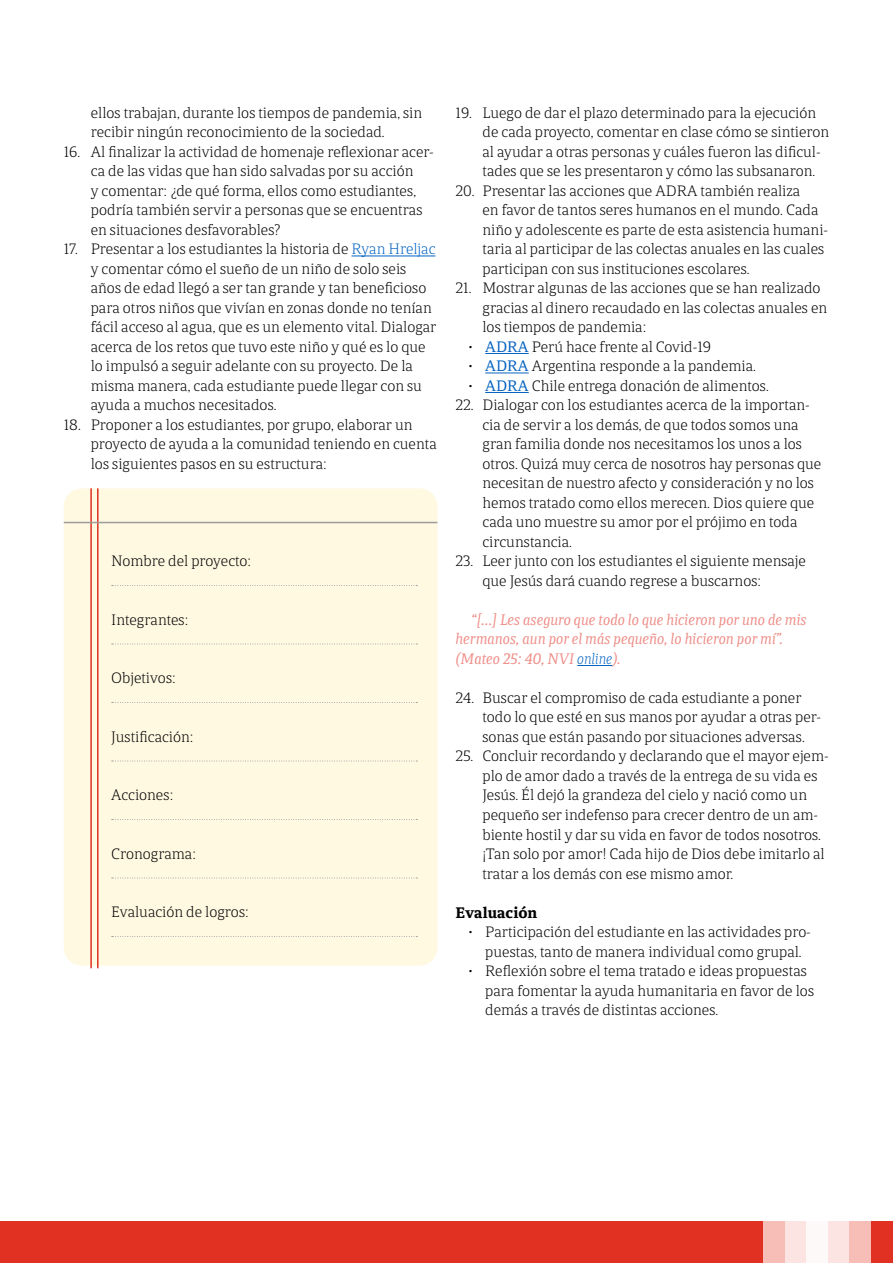
<style>
.page{position:relative;width:893px;height:1263px;background:#fff}
.page>*{position:absolute;margin:0;border:0;box-sizing:border-box;transform-origin:0 0}
.t1{font:300 16.5px/19.5px "Calicanto";color:#000}
.t2{font:italic 16.5px/19.5px "Calicanto";color:#ee8c86}
.t3{font:700 16.5px "Calicanto";color:#000}
.s1{color:#0563c1}
.s2{font-weight:400;color:#0563c1}
.s3{font-weight:300;color:#0563c1}
</style>
<div class="page">
<div style="left:0;top:1221px;width:763px;height:42px;background:#e03123"></div>
<div style="left:785px;top:1221px;width:21px;height:42px;background:#fbe4e2"></div>
<div style="left:806px;top:1221px;width:22px;height:42px;background:#fef9f9"></div>
<div style="left:763px;top:1221px;width:22px;height:42px;background:#f6beb6"></div>
<div style="left:828px;top:1221px;width:22px;height:42px;background:#fbe4e2"></div>
<div style="left:871px;top:1221px;width:22px;height:42px;background:#e03123"></div>
<div style="left:850px;top:1221px;width:21px;height:42px;background:#f6beb6"></div>
<hr style="left:351px;top:256px;width:84px;height:1px;background:#0563c1">
<hr style="left:485px;top:353px;width:44px;height:1px;background:#0563c1">
<hr style="left:485px;top:373px;width:44px;height:1px;background:#0563c1">
<hr style="left:485px;top:392px;width:44px;height:1px;background:#0563c1">
<hr style="left:577px;top:665px;width:35px;height:1px;background:#0563c1">
<div style="left:64px;top:488px;width:373px;height:478px;background:#fff9e2;border-radius:18px"></div>
<svg style="left:112px;top:585px;width:305px;height:1px"></svg>
<svg style="left:112px;top:644px;width:305px;height:1px"></svg>
<svg style="left:112px;top:702px;width:305px;height:1px"></svg>
<svg style="left:112px;top:761px;width:305px;height:1px"></svg>
<svg style="left:112px;top:819px;width:305px;height:1px"></svg>
<svg style="left:112px;top:878px;width:305px;height:1px"></svg>
<svg style="left:112px;top:936px;width:305px;height:1px"></svg>
<hr style="left:97px;top:488px;width:2px;height:480px;background:#e03123">
<hr style="left:90px;top:488px;width:2px;height:480px;background:#e03123">
<hr style="left:64px;top:522px;width:373px;height:1px;background:#9d9d9c">
<p class="t1" style="left:91px;top:103px;width:333px">ellos trabajan, durante los tiempos de pandemia, sin recibir ningún reconocimiento de la sociedad.</p>
<p class="t1" style="left:91px;top:142px;width:344px;text-indent:-27px">16. Al finalizar la actividad de homenaje reflexionar acer&shy;ca de las vidas que han sido salvadas por su acción<br>y comentar: ¿de qué forma, ellos como estudiantes, podría también servir a personas que se encuentras en situaciones desfavorables?</p>
<p class="t1" style="left:91px;top:239px;width:347px;text-indent:-27px">17. Presentar a los estudiantes la historia de <span class="s1">Ryan Hreljac </span>y comentar cómo el sueño de un niño de solo seis años de edad llegó a ser tan grande y tan beneficioso para otros niños que vivían en zonas donde no tenían fácil acceso al agua, que es un elemento vital. Dialogar acerca de los retos que tuvo este niño y qué es lo que lo impulsó a seguir adelante con su proyecto. De la misma manera, cada estudiante puede llegar con su ayuda a muchos necesitados.</p>
<p class="t1" style="left:91px;top:415px;width:348px;text-indent:-27px">18. Proponer a los estudiantes, por grupo, elaborar un proyecto de ayuda a la comunidad teniendo en cuenta los siguientes pasos en su estructura:</p>
<p class="t1" style="left:111px;top:551px;width:142px">Nombre del proyecto:</p>
<p class="t1" style="left:111px;top:610px;width:79px">Integrantes:</p>
<p class="t1" style="left:111px;top:668px;width:66px">Objetivos:</p>
<p class="t1" style="left:111px;top:727px;width:84px">Justificación:</p>
<p class="t1" style="left:111px;top:785px;width:64px">Acciones:</p>
<p class="t1" style="left:111px;top:844px;width:87px">Cronograma:</p>
<p class="t1" style="left:111px;top:902px;width:139px">Evaluación de logros:</p>
<p class="t1" style="left:482px;top:103px;width:348px;text-indent:-27px">19. Luego de dar el plazo determinado para la ejecución de cada proyecto, comentar en clase cómo se sintieron al ayudar a otras personas y cuáles fueron las dificul&shy;tades que se les presentaron y cómo las subsanaron.</p>
<p class="t1" style="left:482px;top:181px;width:347px;text-indent:-27px">20. Presentar las acciones que ADRA también realiza<br>en favor de tantos seres humanos en el mundo. Cada niño y adolescente es parte de esta asistencia humani&shy;taria al participar de las colectas anuales en las cuales participan con sus instituciones escolares.</p>
<p class="t1" style="left:482px;top:278px;width:346px;text-indent:-27px">21. Mostrar algunas de las acciones que se han realizado gracias al dinero recaudado en las colectas anuales en los tiempos de pandemia:</p>
<p class="t1" style="left:468px;top:337px;width:244px">• <span class="s2">ADRA</span> Perú hace frente al Covid-19</p>
<p class="t1" style="left:468px;top:356px;width:289px">• <span class="s2">ADRA</span> Argentina responde a la pandemia.</p>
<p class="t1" style="left:468px;top:376px;width:302px">• <span class="s2">ADRA</span> Chile entrega donación de alimentos.</p>
<p class="t1" style="left:482px;top:395px;width:340px;text-indent:-27px">22. Dialogar con los estudiantes acerca de la importan&shy;cia de servir a los demás, de que todos somos una gran familia donde nos necesitamos los unos a los otros. Quizá muy cerca de nosotros hay personas que necesitan de nuestro afecto y consideración y no los hemos tratado como ellos merecen. Dios quiere que cada uno muestre su amor por el prójimo en toda circunstancia.</p>
<p class="t1" style="left:482px;top:551px;width:325px;text-indent:-27px">23. Leer junto con los estudiantes el siguiente mensaje que Jesús dará cuando regrese a buscarnos:</p>
<p class="t2" style="left:455px;top:610px;width:353px;text-indent:16px">“[…] Les aseguro que todo lo que hicieron por uno de mis hermanos, aun por el más pequeño, lo hicieron por mí”. (Mateo 25: 40, NVI <span class="s3">online</span>).</p>
<p class="t1" style="left:482px;top:688px;width:340px;text-indent:-27px">24. Buscar el compromiso de cada estudiante a poner todo lo que esté en sus manos por ayudar a otras per&shy;sonas que están pasando por situaciones adversas.</p>
<p class="t1" style="left:482px;top:746px;width:348px;text-indent:-27px">25. Concluir recordando y declarando que el mayor ejem&shy;plo de amor dado a través de la entrega de su vida es Jesús. Él dejó la grandeza del cielo y nació como un pequeño ser indefenso para crecer dentro de un am&shy;biente hostil y dar su vida en favor de todos nosotros. ¡Tan solo por amor! Cada hijo de Dios debe imitarlo al tratar a los demás con ese mismo amor.</p>
<p class="t3" style="left:455px;top:902px;width:84px">Evaluación</p>
<p class="t1" style="left:468px;top:922px;width:344px;text-align:center">• Participación del estudiante en las actividades pro&shy;puestas, tanto de manera individual como grupal.</p>
<p class="t1" style="left:485px;top:961px;width:330px;text-indent:-17px">• Reflexión sobre el tema tratado e ideas propuestas para fomentar la ayuda humanitaria en favor de los demás a través de distintas acciones.</p>
</div>
